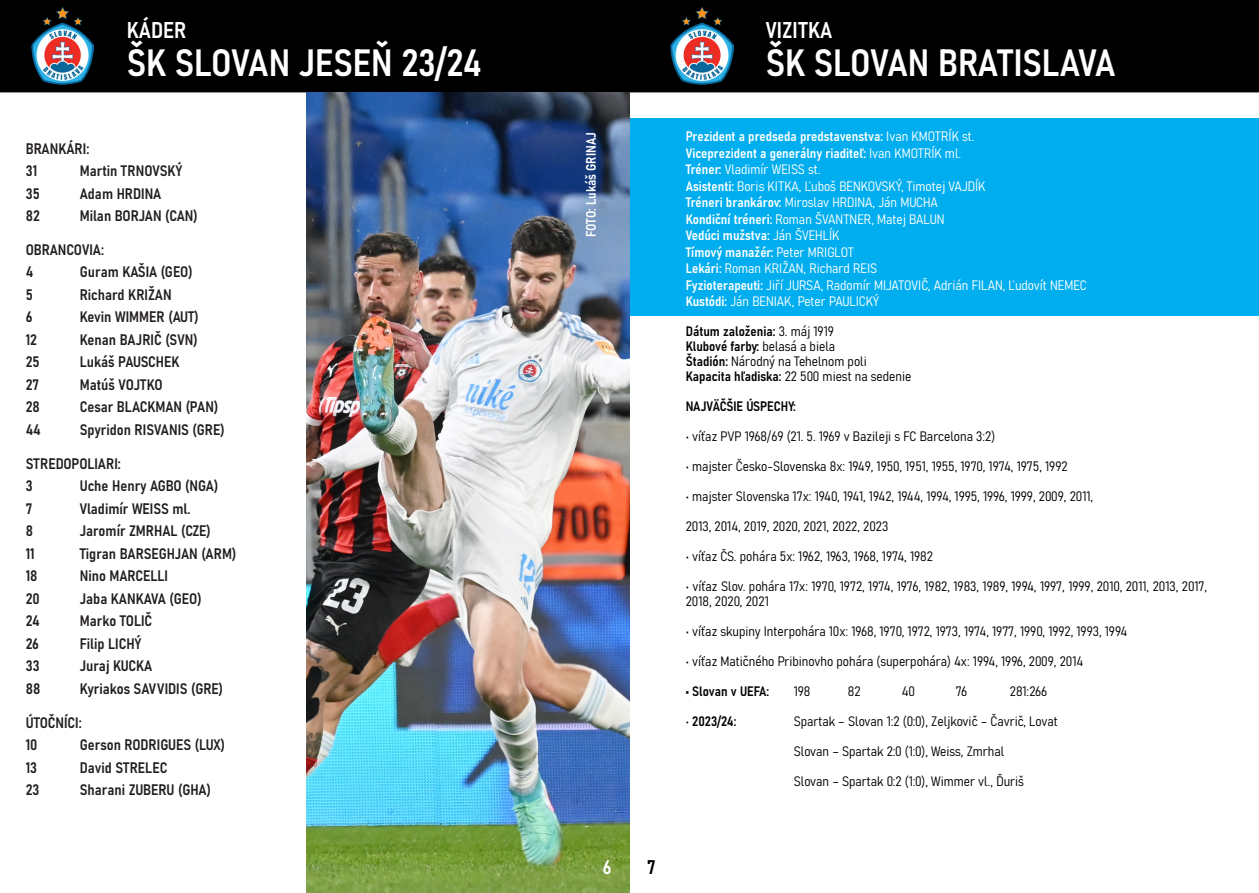
<style>
.page{position:relative;width:1259px;height:893px;background:#fff}
.page>*{position:absolute;margin:0;border:0;box-sizing:border-box;transform-origin:0 0}
.t1{font:37.5px "Bahnschrift";letter-spacing:-.01em;color:#fff}
.t2{font:22.5px "Bahnschrift";color:#fff}
.t3{font:19.5px "Bahnschrift";color:#fff}
.t4{font:19.5px "Bahnschrift";color:#000}
.t5{font:15px "Bahnschrift";color:#231f20}
.t6{font:13.5px/15px "Bahnschrift";color:#000}
.t7{font:13.5px "Bahnschrift";color:#fff}
</style>
<div class="page">
<img style="left:0;top:0;width:1259px;height:893px">
<img style="left:306px;top:93px;width:323px;height:800px">
<div style="left:630px;top:118px;width:629px;height:198px;background:#00aeef"></div>
<img style="left:31px;top:6px;width:62px;height:79px">
<img style="left:671px;top:6px;width:62px;height:79px">
<p class="t2" style="left:127px;top:13px;width:61px">KÁDER</p>
<p class="t1" style="left:127px;top:34px;width:356px">ŠK SLOVAN JESEŇ 23/24</p>
<p class="t5" style="left:26px;top:137px;width:65px">BRANKÁRI:</p>
<p class="t5" style="left:26px;top:160px;width:13px">31</p>
<p class="t5" style="left:80px;top:160px;width:104px">Martin TRNOVSKÝ</p>
<p class="t5" style="left:26px;top:182px;width:16px">35</p>
<p class="t5" style="left:80px;top:182px;width:83px">Adam HRDINA</p>
<p class="t5" style="left:26px;top:205px;width:16px">82</p>
<p class="t5" style="left:80px;top:205px;width:120px">Milan BORJAN (CAN)</p>
<p class="t5" style="left:26px;top:238px;width:80px">OBRANCOVIA:</p>
<p class="t5" style="left:26px;top:261px;width:9px">4</p>
<p class="t5" style="left:80px;top:261px;width:115px">Guram KAŠIA (GEO)</p>
<p class="t5" style="left:26px;top:283px;width:9px">5</p>
<p class="t5" style="left:80px;top:283px;width:93px">Richard KRIŽAN</p>
<p class="t5" style="left:26px;top:306px;width:8px">6</p>
<p class="t5" style="left:80px;top:306px;width:120px">Kevin WIMMER (AUT)</p>
<p class="t5" style="left:26px;top:328px;width:13px">12</p>
<p class="t5" style="left:80px;top:328px;width:119px">Kenan BAJRIČ (SVN)</p>
<p class="t5" style="left:26px;top:351px;width:16px">25</p>
<p class="t5" style="left:80px;top:351px;width:101px">Lukáš PAUSCHEK</p>
<p class="t5" style="left:26px;top:373px;width:15px">27</p>
<p class="t5" style="left:80px;top:373px;width:84px">Matúš VOJTKO</p>
<p class="t5" style="left:26px;top:396px;width:16px">28</p>
<p class="t5" style="left:80px;top:396px;width:140px">Cesar BLACKMAN (PAN)</p>
<p class="t5" style="left:26px;top:418px;width:16px">44</p>
<p class="t5" style="left:80px;top:418px;width:146px">Spyridon RISVANIS (GRE)</p>
<p class="t5" style="left:26px;top:452px;width:97px">STREDOPOLIARI:</p>
<p class="t5" style="left:26px;top:475px;width:8px">3</p>
<p class="t5" style="left:80px;top:475px;width:140px">Uche Henry AGBO (NGA)</p>
<p class="t5" style="left:26px;top:497px;width:8px">7</p>
<p class="t5" style="left:80px;top:497px;width:112px">Vladimír WEISS ml.</p>
<p class="t5" style="left:26px;top:520px;width:9px">8</p>
<p class="t5" style="left:80px;top:520px;width:133px">Jaromír ZMRHAL (CZE)</p>
<p class="t5" style="left:26px;top:542px;width:11px">11</p>
<p class="t5" style="left:80px;top:542px;width:158px">Tigran BARSEGHJAN (ARM)</p>
<p class="t5" style="left:26px;top:565px;width:13px">18</p>
<p class="t5" style="left:80px;top:565px;width:90px">Nino MARCELLI</p>
<p class="t5" style="left:26px;top:587px;width:16px">20</p>
<p class="t5" style="left:80px;top:587px;width:123px">Jaba KANKAVA (GEO)</p>
<p class="t5" style="left:26px;top:610px;width:15px">24</p>
<p class="t5" style="left:80px;top:610px;width:74px">Marko TOLIČ</p>
<p class="t5" style="left:26px;top:632px;width:15px">26</p>
<p class="t5" style="left:80px;top:632px;width:63px">Filip LICHÝ</p>
<p class="t5" style="left:26px;top:655px;width:15px">33</p>
<p class="t5" style="left:80px;top:655px;width:74px">Juraj KUCKA</p>
<p class="t5" style="left:26px;top:677px;width:16px">88</p>
<p class="t5" style="left:80px;top:677px;width:145px">Kyriakos SAVVIDIS (GRE)</p>
<p class="t5" style="left:26px;top:711px;width:57px">ÚTOČNÍCI:</p>
<p class="t5" style="left:26px;top:733px;width:13px">10</p>
<p class="t5" style="left:80px;top:733px;width:147px">Gerson RODRIGUES (LUX)</p>
<p class="t5" style="left:26px;top:756px;width:13px">13</p>
<p class="t5" style="left:80px;top:756px;width:89px">David STRELEC</p>
<p class="t5" style="left:26px;top:778px;width:15px">23</p>
<p class="t5" style="left:80px;top:778px;width:133px">Sharani ZUBERU (GHA)</p>
<p class="t7" style="left:581px;top:237px;width:107px;rotate:-90deg">FOTO: Lukáš GRINAJ</p>
<p class="t3" style="left:603px;top:852px;width:10px">6</p>
<p class="t4" style="left:647px;top:852px;width:10px">7</p>
<p class="t2" style="left:766px;top:13px;width:68px">VIZITKA</p>
<p class="t1" style="left:766px;top:34px;width:351px">ŠK SLOVAN BRATISLAVA</p>
<p class="t7" style="left:686px;top:126px;width:290px">Prezident a predseda predstavenstva: Ivan KMOTRÍK st.</p>
<p class="t7" style="left:686px;top:143px;width:277px">Viceprezident a generálny riaditeľ: Ivan KMOTRÍK ml.</p>
<p class="t7" style="left:686px;top:159px;width:136px">Tréner: Vladimír WEISS st.</p>
<p class="t7" style="left:686px;top:176px;width:301px">Asistenti: Boris KITKA, Ľuboš BENKOVSKÝ, Timotej VAJDÍK</p>
<p class="t7" style="left:686px;top:192px;width:254px">Tréneri brankárov: Miroslav HRDINA, Ján MUCHA</p>
<p class="t7" style="left:686px;top:209px;width:260px">Kondiční tréneri: Roman ŠVANTNER, Matej BALUN</p>
<p class="t7" style="left:686px;top:225px;width:155px">Vedúci mužstva: Ján ŠVEHLÍK</p>
<p class="t7" style="left:686px;top:242px;width:169px">Tímový manažér: Peter MRIGLOT</p>
<p class="t7" style="left:686px;top:258px;width:193px">Lekári: Roman KRIŽAN, Richard REIS</p>
<p class="t7" style="left:686px;top:275px;width:403px">Fyzioterapeuti: Jiří JURSA, Radomír MIJATOVIČ, Adrián FILAN, Ľudovít NEMEC</p>
<p class="t7" style="left:686px;top:291px;width:195px">Kustódi: Ján BENIAK, Peter PAULICKÝ</p>
<p class="t6" style="left:686px;top:323px;width:150px">Dátum založenia: 3. máj 1919</p>
<p class="t6" style="left:686px;top:338px;width:151px">Klubové farby: belasá a biela</p>
<p class="t6" style="left:686px;top:353px;width:183px">Štadión: Národný na Tehelnom poli</p>
<p class="t6" style="left:686px;top:368px;width:227px">Kapacita hľadiska: 22 500 miest na sedenie</p>
<p class="t6" style="left:686px;top:398px;width:112px">NAJVÄČŠIE ÚSPECHY:</p>
<p class="t6" style="left:686px;top:428px;width:311px">• víťaz PVP 1968/69 (21. 5. 1969 v Bazileji s FC Barcelona 3:2)</p>
<p class="t6" style="left:686px;top:458px;width:383px">• majster Česko-Slovenska 8x: 1949, 1950, 1951, 1955, 1970, 1974, 1975, 1992</p>
<p class="t6" style="left:686px;top:488px;width:409px">• majster Slovenska 17x: 1940, 1941, 1942, 1944, 1994, 1995, 1996, 1999, 2009, 2011,</p>
<p class="t6" style="left:686px;top:518px;width:204px">2013, 2014, 2019, 2020, 2021, 2022, 2023</p>
<p class="t6" style="left:686px;top:548px;width:249px">• víťaz ČS. pohára 5x: 1962, 1963, 1968, 1974, 1982</p>
<p class="t6" style="left:686px;top:578px;width:523px">• víťaz Slov. pohára 17x: 1970, 1972, 1974, 1976, 1982, 1983, 1989, 1994, 1997, 1999, 2010, 2011, 2013, 2017,<br>2018, 2020, 2021</p>
<p class="t6" style="left:686px;top:623px;width:443px">• víťaz skupiny Interpohára 10x: 1968, 1970, 1972, 1973, 1974, 1977, 1990, 1992, 1993, 1994</p>
<p class="t6" style="left:686px;top:653px;width:399px">• víťaz Matičného Pribinovho pohára (superpohára) 4x: 1994, 1996, 2009, 2014</p>
<p class="t6" style="left:686px;top:683px;width:85px">• Slovan v UEFA:</p>
<p class="t6" style="left:794px;top:683px;width:18px">198</p>
<p class="t6" style="left:848px;top:683px;width:14px">82</p>
<p class="t6" style="left:902px;top:683px;width:15px">40</p>
<p class="t6" style="left:956px;top:683px;width:13px">76</p>
<p class="t6" style="left:1010px;top:683px;width:39px">281:266</p>
<p class="t6" style="left:686px;top:713px;width:52px">• 2023/24:</p>
<p class="t6" style="left:793px;top:713px;width:266px">Spartak – Slovan 1:2 (0:0), Zeljkovič – Čavrič, Lovat</p>
<p class="t6" style="left:794px;top:743px;width:212px">Slovan – Spartak 2:0 (1:0), Weiss, Zmrhal</p>
<p class="t6" style="left:794px;top:773px;width:232px">Slovan – Spartak 0:2 (1:0), Wimmer vl., Ďuriš</p>
</div>
